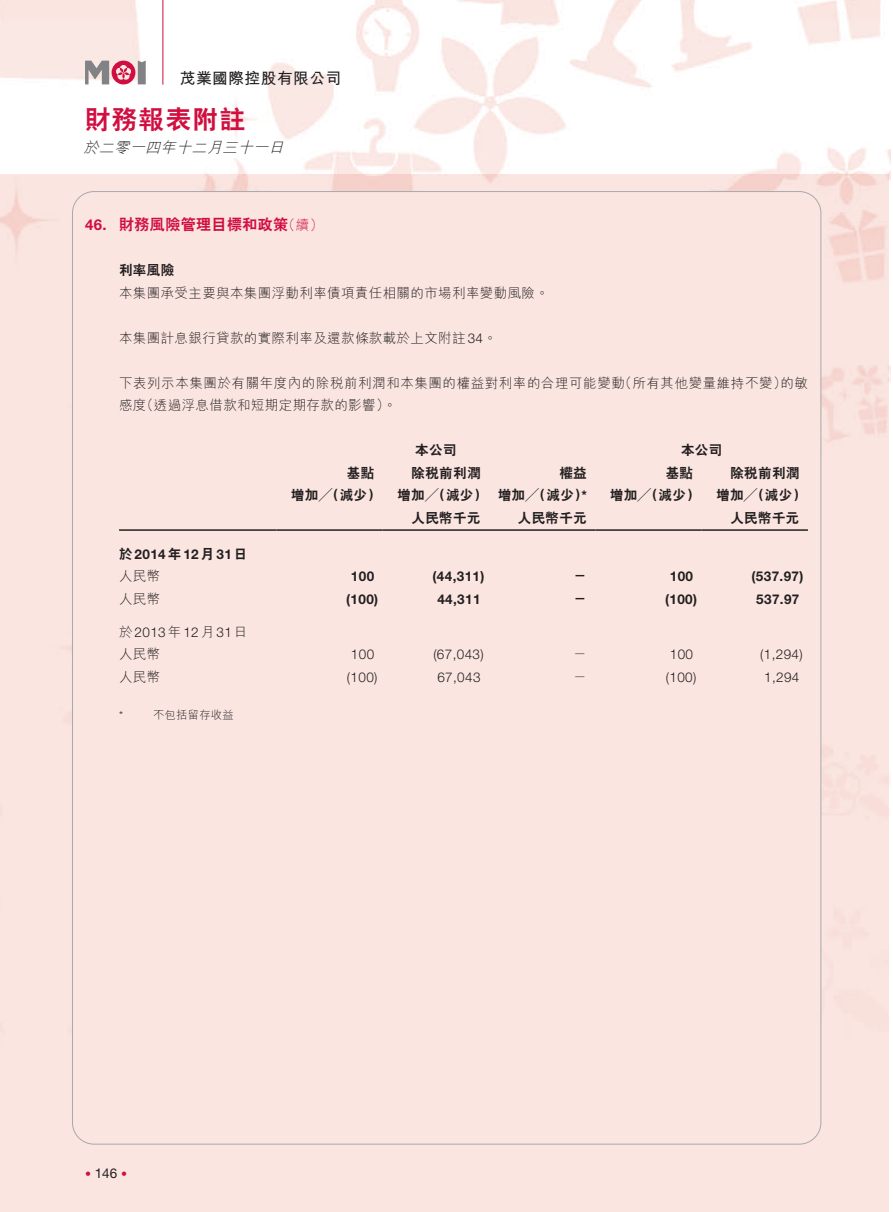
<style>
.page{position:relative;width:893px;height:1212px;background:#fff}
.page>*{position:absolute;margin:0;border:0;box-sizing:border-box;transform-origin:0 0}
.t1{font:800 25.5px "C Hei 2 HK";letter-spacing:.055em;color:#d10e40}
.t2{font:700 15.75px "M Hei HK";letter-spacing:.03em;color:#231f20}
._3__標題{font:800 15px "C Hei 2 HK";letter-spacing:.03em;color:#d10e40}
.t3{font:italic 300 15px "M Hei HK";color:#231f20}
._1__內文{font:300 13.5px/22.5px "M Hei HK";letter-spacing:.03em;color:#231f20}
._1__內文-2{font:800 13.5px "C Hei 2 HK";letter-spacing:.03em;color:#231f20}
._1__內文-3{font:700 13.5px "Helvetica Neue LT Std";letter-spacing:.03em;color:#231f20}
._1__內文-4{font:300 13.5px "Helvetica Neue LT Std";letter-spacing:.03em;color:#231f20}
.t4{font:13.5px "Helvetica Neue LT Std";color:#231f20}
._4__副標題{font:800 13.5px "C Hei 2 HK";color:#231f20}
._2__附註內文{font:300 11.25px "M Hei HK";letter-spacing:.03em;color:#231f20}
._2__附註內文-2{font:300 11.25px "Helvetica Neue LT Std";color:#231f20}
.s1{font-family:"Helvetica Neue LT Std";font-weight:700}
.s2{font-family:"M Hei HK";font-weight:300;font-size:13.5px}
.s3{font-family:"Helvetica Neue LT Std"}
.s4{font-family:"C Hei 2 HK";font-weight:800}
.s5{font-family:"M Hei HK"}
.s6{font-size:12px;color:#d10e40}
</style>
<div class="page">
<img style="left:0;top:0;width:890px;height:1212px">
<div style="left:72px;top:192px;width:749px;height:952px;background:#fae5e1;border-radius:22px"></div>
<svg style="left:85px;top:61px;width:61px;height:23px"></svg>
<hr style="left:162px;top:0;width:1px;height:85px;background:#d10e40">
<hr style="left:119px;top:529px;width:157px;height:2px;background:#231f20">
<hr style="left:276px;top:529px;width:107px;height:2px;background:#231f20">
<hr style="left:383px;top:529px;width:106px;height:2px;background:#231f20">
<hr style="left:489px;top:529px;width:106px;height:2px;background:#231f20">
<hr style="left:595px;top:529px;width:107px;height:2px;background:#231f20">
<hr style="left:702px;top:529px;width:106px;height:2px;background:#231f20">
<p class="t2" style="left:180px;top:67px;width:163px">茂業國際控股有限公司</p>
<h1 class="t1" style="left:85px;top:107px;width:162px">財務報表附註</h1>
<p class="t3" style="left:83px;top:140px;width:206px">於二零一四年十二月三十一日</p>
<p class="_3__標題" style="left:85px;top:217px;width:240px"><span class="s1">46.</span> 財務風險管理目標和政策<span class="s2">（續）</span></p>
<p class="_4__副標題" style="left:119px;top:263px;width:57px">利率風險</p>
<p class="_1__內文" style="left:119px;top:281px;width:431px">本集團承受主要與本集團浮動利率債項責任相關的市場利率變動風險。</p>
<p class="_1__內文" style="left:119px;top:326px;width:379px">本集團計息銀行貸款的實際利率及還款條款載於上文附註<span class="s3">34</span>。</p>
<p class="_1__內文" style="left:119px;top:371px;width:690px">下表列示本集團於有關年度內的除稅前利潤和本集團的權益對利率的合理可能變動（所有其他變量維持不變）的敏感度（透過浮息借款和短期定期存款的影響）。</p>
<p class="_1__內文-2" style="left:415px;top:443px;width:43px">本公司</p>
<p class="_1__內文-2" style="left:681px;top:443px;width:43px">本公司</p>
<p class="_1__內文-2" style="left:347px;top:466px;width:29px">基點</p>
<p class="_1__內文-2" style="left:291px;top:488px;width:92px">增加╱（減少）</p>
<p class="_1__內文-2" style="left:559px;top:466px;width:29px">權益</p>
<p class="_1__內文-2" style="left:498px;top:488px;width:92px">增加╱（減少）<span class="s1">*</span></p>
<p class="_1__內文-2" style="left:411px;top:466px;width:71px">除稅前利潤</p>
<p class="_1__內文-2" style="left:397px;top:488px;width:92px">增加╱（減少）</p>
<p class="_1__內文-2" style="left:730px;top:466px;width:71px">除稅前利潤</p>
<p class="_1__內文-2" style="left:716px;top:488px;width:92px">增加╱（減少）</p>
<p class="_1__內文-2" style="left:666px;top:466px;width:29px">基點</p>
<p class="_1__內文-2" style="left:610px;top:488px;width:92px">增加╱（減少）</p>
<p class="_1__內文-2" style="left:411px;top:511px;width:71px">人民幣千元</p>
<p class="_1__內文-2" style="left:518px;top:511px;width:71px">人民幣千元</p>
<p class="_1__內文-2" style="left:730px;top:511px;width:71px">人民幣千元</p>
<p class="_1__內文-3" style="left:119px;top:546px;width:130px"><span class="s4">於</span>2014<span class="s4">年</span>12<span class="s4">月</span>31<span class="s4">日</span></p>
<p class="_1__內文" style="left:119px;top:565px;width:43px">人民幣</p>
<p class="_1__內文-3" style="left:351px;top:568px;width:25px">100</p>
<p class="_1__內文-3" style="left:433px;top:568px;width:53px">(44,311)</p>
<p class="_1__內文-2" style="left:573px;top:569px;width:15px">－</p>
<p class="_1__內文-3" style="left:670px;top:568px;width:25px">100</p>
<p class="_1__內文-3" style="left:751px;top:568px;width:53px">(537.97)</p>
<p class="_1__內文" style="left:119px;top:587px;width:43px">人民幣</p>
<p class="_1__內文-3" style="left:346px;top:591px;width:34px">(100)</p>
<p class="_1__內文-3" style="left:437px;top:591px;width:45px">44,311</p>
<p class="_1__內文-2" style="left:573px;top:592px;width:15px">－</p>
<p class="_1__內文-3" style="left:665px;top:591px;width:34px">(100)</p>
<p class="_1__內文-3" style="left:756px;top:591px;width:45px">537.97</p>
<p class="_1__內文-4" style="left:119px;top:624px;width:130px"><span class="s5">於</span>2013<span class="s5">年</span>12<span class="s5">月</span>31<span class="s5">日</span></p>
<p class="_1__內文" style="left:119px;top:643px;width:43px">人民幣</p>
<p class="_1__內文-4" style="left:351px;top:646px;width:25px">100</p>
<p class="_1__內文-4" style="left:433px;top:646px;width:52px">(67,043)</p>
<p class="_1__內文" style="left:573px;top:643px;width:15px">－</p>
<p class="_1__內文-4" style="left:670px;top:646px;width:25px">100</p>
<p class="_1__內文-4" style="left:760px;top:646px;width:44px">(1,294)</p>
<p class="_1__內文" style="left:119px;top:665px;width:43px">人民幣</p>
<p class="_1__內文-4" style="left:347px;top:669px;width:32px">(100)</p>
<p class="_1__內文-4" style="left:437px;top:669px;width:45px">67,043</p>
<p class="_1__內文" style="left:573px;top:665px;width:15px">－</p>
<p class="_1__內文-4" style="left:666px;top:669px;width:32px">(100)</p>
<p class="_1__內文-4" style="left:764px;top:669px;width:37px">1,294</p>
<p class="_2__附註內文-2" style="left:119px;top:708px;width:5px">*</p>
<p class="_2__附註內文" style="left:153px;top:709px;width:82px">不包括留存收益</p>
<p class="t4" style="left:85px;top:1165px;width:44px"><span class="s6">•</span> 146 <span class="s6">•</span></p>
</div>
